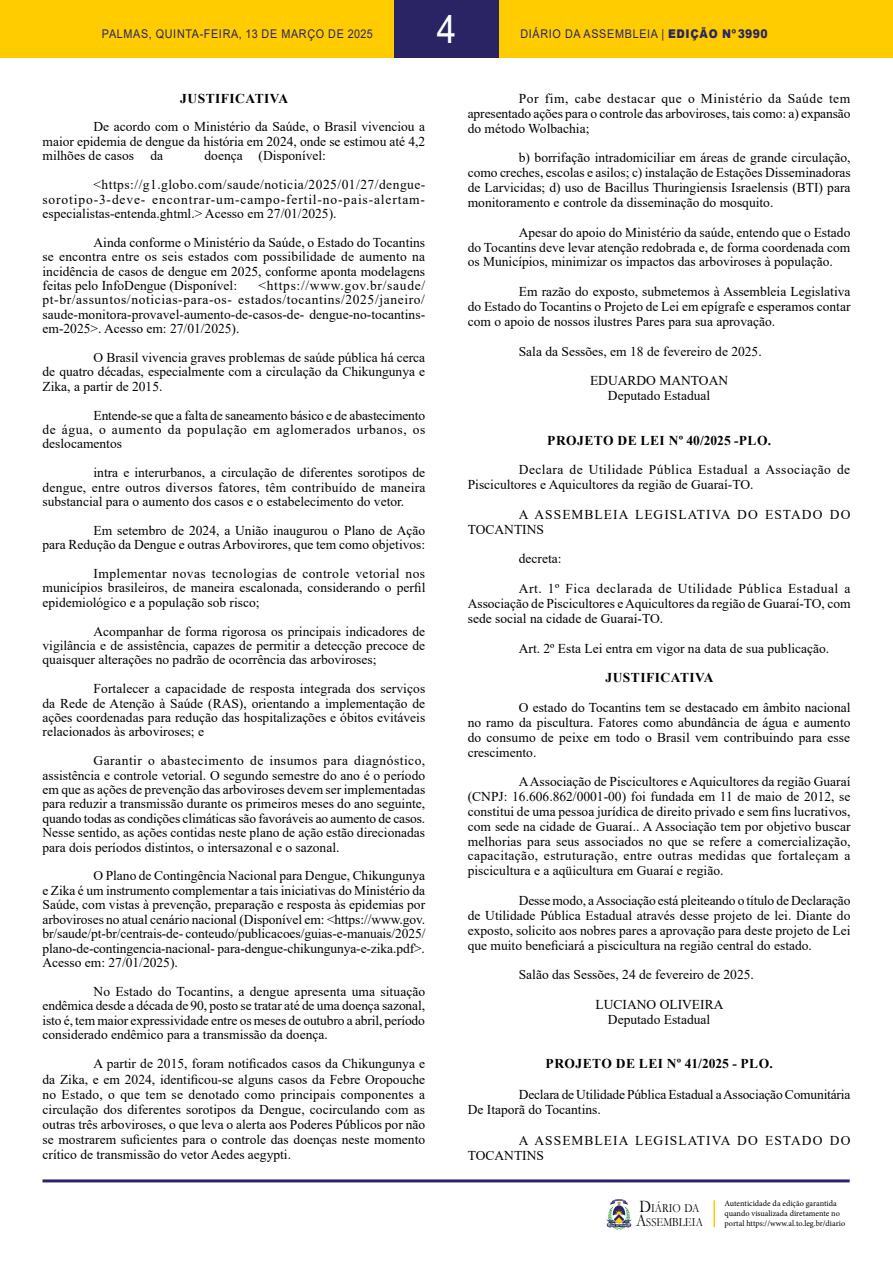
<style>
.page{position:relative;width:893px;height:1263px;background:#fff}
.page>*{position:absolute;margin:0;border:0;box-sizing:border-box;transform-origin:0 0}
.t1{font:39px "Arial";color:#fff;scale:.9 1}
.t2{font:13.5px/14.4px "Times New Roman";color:#000;text-align:justify}
.t3{font:13.5px/28.8px "Times New Roman";letter-spacing:.035em;color:#000}
.t4{font:13.5px/14.4px "Times New Roman";letter-spacing:.065em;color:#000}
.t5{font:13.5px/14.9px "Times New Roman";letter-spacing:.075em;color:#000}
.t6{font:700 13.5px "Times New Roman";letter-spacing:.035em;color:#000}
.t7{font:13.5px/29.7px "Times New Roman";letter-spacing:.04em;color:#000}
.t8{font:12.45px/14px "Garamond";color:#000;scale:.85 1}
.t9{font:12px "Arial";letter-spacing:.065em;color:#2b2464;scale:.9 1}
.t10{font:8.25px/9.9px "Minion Pro";color:#000}
.s1{font-weight:900}
.s2{font-size:17.85px}
</style>
<div class="page">
<div style="left:0;top:0;width:893px;height:58px;background:#fc0"></div>
<hr style="left:43px;top:1179px;width:807px;height:3px;background:#2b2464">
<svg style="left:606px;top:1199px;width:26px;height:31px"></svg>
<div style="left:394px;top:0;width:105px;height:58px;background:#2b2464"></div>
<hr style="left:713px;top:1200px;width:2px;height:27px;background:#fc0">
<h1 class="t1" style="left:437px;top:2px;width:23px">4</h1>
<p class="t9" style="left:102px;top:25px;width:302px">PALMAS, QUINTA-FEIRA, 13 DE MARÇO DE 2025</p>
<p class="t9" style="left:520px;top:25px;width:276px">DIÁRIO DA ASSEMBLEIA | <span class="s1">EDIÇÃO Nº3990</span></p>
<p class="t6" style="left:180px;top:88px;width:109px">JUSTIFICATIVA</p>
<p class="t2" style="left:43px;top:119px;width:384px;text-indent:51px">De acordo com o Ministério da Saúde, o Brasil vivenciou a maior epidemia de dengue da história em 2024, onde se estimou até 4,2 milhões de casos da</p>
<p class="t3" style="left:94px;top:141px;width:333px;text-indent:111px">doença (Disponível: &lt;https://g1.globo.com/saude/noticia/2025/01/27/dengue-</p>
<p class="t4" style="left:43px;top:191px;width:384px">sorotipo-3-deve- encontrar-um-campo-fertil-no-pais-alertam&shy;especialistas-entenda.ghtml.&gt; Acesso em 27/01/2025).</p>
<p class="t2" style="left:43px;top:235px;width:384px;text-indent:51px">Ainda conforme o Ministério da Saúde, o Estado do Tocantins se encontra entre os seis estados com possibilidade de aumento na incidência de casos de dengue em 2025, conforme aponta modelagens feitas pelo InfoDengue (Disponível:</p>
<p class="t2" style="left:43px;top:278px;width:384px;text-indent:216px">&lt;https://www.gov.br/saude/ pt-br/assuntos/noticias-para-os- estados/tocantins/2025/janeiro/ saude-monitora-provavel-aumento-de-casos-de- dengue-no-tocantins&shy;em-2025&gt;. Acesso em: 27/01/2025).</p>
<p class="t2" style="left:43px;top:350px;width:384px;text-indent:51px">O Brasil vivencia graves problemas de saúde pública há cerca de quatro décadas, especialmente com a circulação da Chikungunya e Zika, a partir de 2015.</p>
<p class="t2" style="left:43px;top:407px;width:384px;text-indent:51px">Entende-se que a falta de saneamento básico e de abastecimento de água, o aumento da população em aglomerados urbanos, os deslocamentos</p>
<p class="t2" style="left:43px;top:465px;width:384px;text-indent:51px">intra e interurbanos, a circulação de diferentes sorotipos de dengue, entre outros diversos fatores, têm contribuído de maneira substancial para o aumento dos casos e o estabelecimento do vetor.</p>
<p class="t2" style="left:43px;top:523px;width:384px;text-align:right">Em setembro de 2024, a União inaugurou o Plano de Ação<br>para Redução da Dengue e outras Arbovirores, que tem como objetivos:</p>
<p class="t2" style="left:43px;top:566px;width:384px;text-indent:51px">Implementar novas tecnologias de controle vetorial nos municípios brasileiros, de maneira escalonada, considerando o perfil epidemiológico e a população sob risco;</p>
<p class="t2" style="left:43px;top:623px;width:384px;text-indent:51px">Acompanhar de forma rigorosa os principais indicadores de vigilância e de assistência, capazes de permitir a detecção precoce de quaisquer alterações no padrão de ocorrência das arboviroses;</p>
<p class="t2" style="left:43px;top:681px;width:384px;text-indent:51px">Fortalecer a capacidade de resposta integrada dos serviços da Rede de Atenção à Saúde (RAS), orientando a implementação de ações coordenadas para redução das hospitalizações e óbitos evitáveis relacionados às arboviroses; e</p>
<p class="t2" style="left:43px;top:753px;width:384px;text-indent:51px">Garantir o abastecimento de insumos para diagnóstico, assistência e controle vetorial. O segundo semestre do ano é o período em que as ações de prevenção das arboviroses devem ser implementadas para reduzir a transmissão durante os primeiros meses do ano seguinte, quando todas as condições climáticas são favoráveis ao aumento de casos.<br>Nesse sentido, as ações contidas neste plano de ação estão direcionadas para dois períodos distintos, o intersazonal e o sazonal.</p>
<p class="t2" style="left:43px;top:868px;width:384px;text-indent:51px">O Plano de Contingência Nacional para Dengue, Chikungunya e Zika é um instrumento complementar a tais iniciativas do Ministério da Saúde, com vistas à prevenção, preparação e resposta às epidemias por arboviroses no atual cenário nacional (Disponível em: &lt;https://www.gov. br/saude/pt-br/centrais-de- conteudo/publicacoes/guias-e-manuais/2025/ plano-de-contingencia-nacional- para-dengue-chikungunya-e-zika.pdf&gt;.<br>Acesso em: 27/01/2025).</p>
<p class="t2" style="left:43px;top:983px;width:384px;text-indent:51px">No Estado do Tocantins, a dengue apresenta uma situação endêmica desde a década de 90, posto se tratar até de uma doença sazonal, isto é, tem maior expressividade entre os meses de outubro a abril, período considerado endêmico para a transmissão da doença.</p>
<p class="t2" style="left:43px;top:1056px;width:384px;line-height:15.1px;text-indent:51px">A partir de 2015, foram notificados casos da Chikungunya e da Zika, e em 2024, identificou-se alguns casos da Febre Oropouche no Estado, o que tem se denotado como principais componentes a circulação dos diferentes sorotipos da Dengue, cocirculando com as outras três arboviroses, o que leva o alerta aos Poderes Públicos por não se mostrarem suficientes para o controle das doenças neste momento crítico de transmissão do vetor Aedes aegypti.</p>
<p class="t2" style="left:468px;top:91px;width:384px;line-height:14.9px;text-indent:51px">Por fim, cabe destacar que o Ministério da Saúde tem apresentado ações para o controle das arboviroses, tais como: a) expansão do método Wolbachia;</p>
<p class="t2" style="left:468px;top:150px;width:384px;line-height:14.9px;text-indent:51px">b) borrifação intradomiciliar em áreas de grande circulação, como creches, escolas e asilos; c) instalação de Estações Disseminadoras de Larvicidas; d) uso de Bacillus Thuringiensis Israelensis (BTI) para monitoramento e controle da disseminação do mosquito.</p>
<p class="t2" style="left:468px;top:224px;width:384px;line-height:14.9px;text-indent:51px">Apesar do apoio do Ministério da saúde, entendo que o Estado do Tocantins deve levar atenção redobrada e, de forma coordenada com os Municípios, minimizar os impactos das arboviroses à população.</p>
<p class="t2" style="left:468px;top:284px;width:384px;line-height:14.9px;text-indent:51px">Em razão do exposto, submetemos à Assembleia Legislativa do Estado do Tocantins o Projeto de Lei em epígrafe e esperamos contar com o apoio de nossos ilustres Pares para sua aprovação.</p>
<p class="t2" style="left:519px;top:343px;width:244px">Sala da Sessões, em 18 de fevereiro de 2025.</p>
<p class="t2" style="left:590px;top:373px;width:140px;line-height:14.9px;text-align:center">EDUARDO MANTOAN<br>Deputado Estadual</p>
<p class="t6" style="left:547px;top:430px;width:225px">PROJETO DE LEI Nº 40/2025 -PLO.</p>
<p class="t3" style="left:468px;top:462px;width:384px;line-height:14.9px;text-indent:51px">Declara de Utilidade Pública Estadual a Associação de<br>Piscicultores e Aquicultores da região de Guaraí-TO.</p>
<p class="t5" style="left:468px;top:506px;width:384px;text-indent:51px">A ASSEMBLEIA LEGISLATIVA DO ESTADO DO<br>TOCANTINS</p>
<p class="t7" style="left:519px;top:544px;width:333px">decreta:<br>Art. 1º Fica declarada de Utilidade Pública Estadual a</p>
<p class="t2" style="left:468px;top:596px;width:384px;line-height:14.9px">Associação de Piscicultores e Aquicultores da região de Guaraí-TO, com sede social na cidade de Guaraí-TO.</p>
<p class="t2" style="left:519px;top:640px;width:312px">Art. 2º Esta Lei entra em vigor na data de sua publicação.</p>
<p class="t6" style="left:605px;top:668px;width:109px">JUSTIFICATIVA</p>
<p class="t2" style="left:468px;top:699px;width:384px;line-height:14.9px;text-indent:51px">O estado do Tocantins tem se destacado em âmbito nacional no ramo da piscultura. Fatores como abundância de água e aumento do consumo de peixe em todo o Brasil vem contribuindo para esse crescimento.</p>
<p class="t2" style="left:468px;top:774px;width:384px;line-height:14.9px;text-indent:51px">A Associação de Piscicultores e Aquicultores da região Guaraí (CNPJ: 16.606.862/0001-00) foi fundada em 11 de maio de 2012, se constitui de uma pessoa jurídica de direito privado e sem fins lucrativos, com sede na cidade de Guaraí.. A Associação tem por objetivo buscar melhorias para seus associados no que se refere a comercialização, capacitação, estruturação, entre outras medidas que fortaleçam a piscicultura e a aqüicultura em Guaraí e região.</p>
<p class="t2" style="left:468px;top:893px;width:384px;line-height:14.9px;text-indent:51px">Desse modo, a Associação está pleiteando o título de Declaração de Utilidade Pública Estadual através desse projeto de lei. Diante do exposto, solicito aos nobres pares a aprovação para deste projeto de Lei que muito beneficiará a piscicultura na região central do estado.</p>
<p class="t2" style="left:596px;top:959px;width:160px;line-height:29.7px;text-indent:-77px">Salão das Sessões, 24 de fevereiro de 2025.<br>LUCIANO OLIVEIRA</p>
<p class="t2" style="left:608px;top:1012px;width:104px">Deputado Estadual</p>
<p class="t6" style="left:546px;top:1054px;width:229px">PROJETO DE LEI Nº 41/2025 - PLO.</p>
<p class="t2" style="left:468px;top:1086px;width:384px;line-height:15.5px;text-indent:51px">Declara de Utilidade Pública Estadual a Associação Comunitária<br>De Itaporã do Tocantins.</p>
<p class="t5" style="left:468px;top:1132px;width:384px;line-height:15.5px;text-indent:51px">A ASSEMBLEIA LEGISLATIVA DO ESTADO DO<br>TOCANTINS</p>
<p class="t8" style="left:636px;top:1201px;width:80px"><span class="s2">D</span>IÁRIO DA<br><span class="s2">A</span>SSEMBLEIA</p>
<p class="t10" style="left:724px;top:1199px;width:122px">Autenticidade da edição garantida quando visualizada diretamente no portal https://www.al.to.leg.br/diario</p>
</div>
